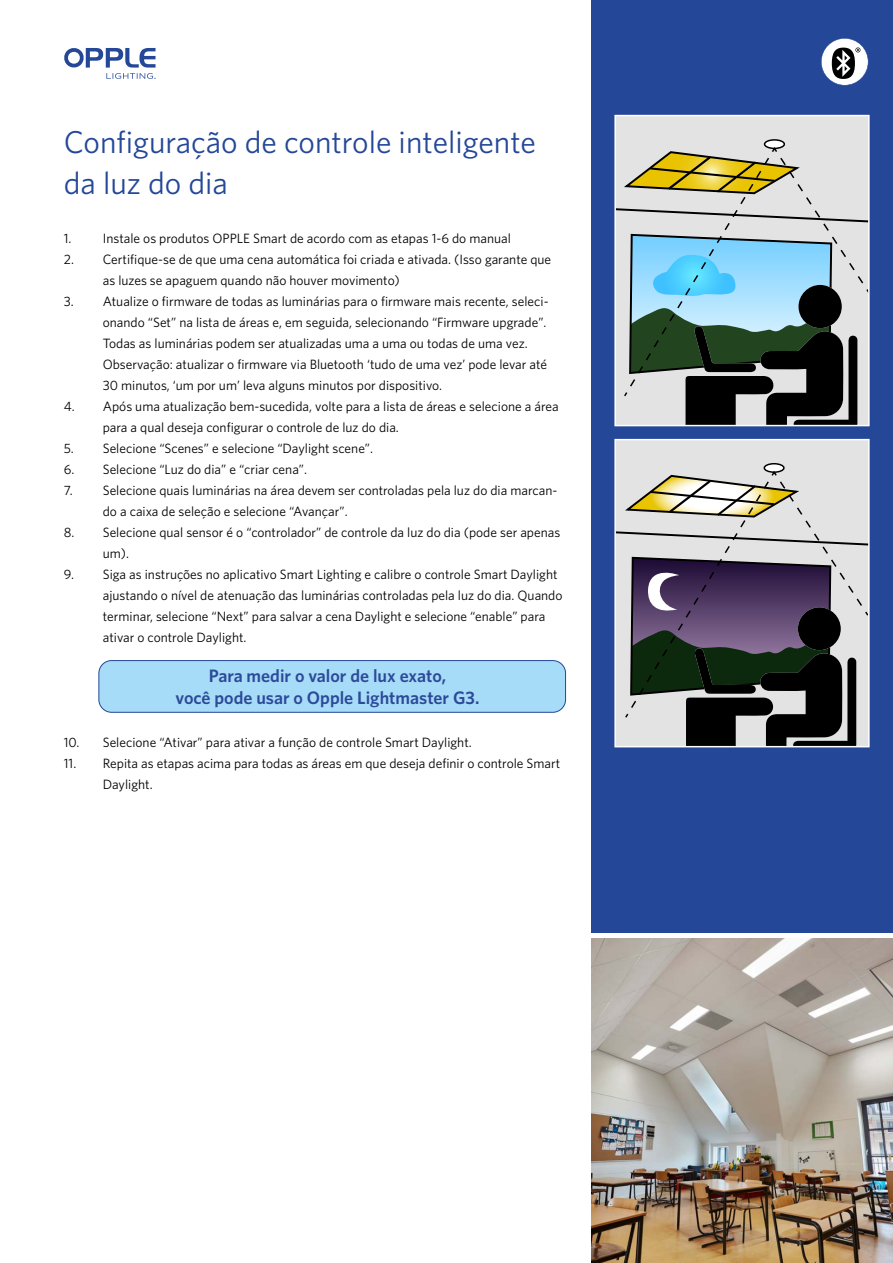
<style>
.page{position:relative;width:893px;height:1263px;background:#fff}
.page>*{position:absolute;margin:0;border:0;box-sizing:border-box;transform-origin:0 0}
.t1{font:31.5px/41.4px "Whitney";color:#244798}
.t2{font:600 18px/21.6px "Whitney";color:#2d4a9a;text-align:center}
.t3{font:13.5px/21px "Whitney";color:#000}
</style>
<div class="page">
<div style="left:591px;top:0;width:302px;height:933px;background:#244798"></div>
<div style="left:617px;top:118px;width:250px;height:28px;background:#e3e3e3"></div>
<svg style="left:764px;top:140px;width:20px;height:8px"></svg>
<div style="left:764px;top:139px;width:21px;height:10px;border:1px solid #000;border-radius:50%"></div>
<svg style="left:617px;top:146px;width:250px;height:277px;background:#91a39f"></svg>
<div style="left:614px;top:115px;width:256px;height:311px;border:2px solid #fff"></div>
<div style="left:617px;top:442px;width:250px;height:27px;background:#e3e3e3"></div>
<svg style="left:764px;top:464px;width:20px;height:8px"></svg>
<div style="left:763px;top:463px;width:22px;height:10px;border:1px solid #000;border-radius:50%"></div>
<svg style="left:617px;top:469px;width:250px;height:275px;background:#848285"></svg>
<div style="left:614px;top:439px;width:256px;height:308px;border:2px solid #fff"></div>
<svg style="left:64px;top:48px;width:92px;height:31px"></svg>
<div style="left:99px;top:660px;width:467px;height:52px;background:#a7dcf8;border-radius:13px"></div>
<div style="left:98px;top:660px;width:468px;height:53px;border:1px solid #244798;border-radius:13px"></div>
<img style="left:591px;top:938px;width:302px;height:325px">
<svg style="left:821px;top:38px;width:47px;height:47px"></svg>
<h1 class="t1" style="left:64px;top:120px;width:474px">Configuração de controle inteligente da luz do dia</h1>
<p class="t3" style="left:64px;top:227px;width:449px">1. Instale os produtos OPPLE Smart de acordo com as etapas 1-6 do manual</p>
<p class="t3" style="left:103px;top:248px;width:450px;text-indent:-39px">2. Certifique-se de que uma cena automática foi criada e ativada. (Isso garante que as luzes se apaguem quando não houver movimento)</p>
<p class="t3" style="left:103px;top:290px;width:447px;text-indent:-39px">3. Atualize o firmware de todas as luminárias para o firmware mais recente, seleci&shy;onando “Set” na lista de áreas e, em seguida, selecionando “Firmware upgrade”.<br>Todas as luminárias podem ser atualizadas uma a uma ou todas de uma vez.<br>Observação: atualizar o firmware via Bluetooth ‘tudo de uma vez’ pode levar até 30 minutos, ‘um por um’ leva alguns minutos por dispositivo.</p>
<p class="t3" style="left:103px;top:396px;width:457px;text-indent:-39px">4. Após uma atualização bem-sucedida, volte para a lista de áreas e selecione a área para a qual deseja configurar o controle de luz do dia.</p>
<p class="t3" style="left:64px;top:438px;width:311px">5. Selecione “Scenes” e selecione “Daylight scene”.</p>
<p class="t3" style="left:64px;top:459px;width:245px">6. Selecione “Luz do dia” e “criar cena”.</p>
<p class="t3" style="left:103px;top:480px;width:456px;text-indent:-39px">7. Selecione quais luminárias na área devem ser controladas pela luz do dia marcan&shy;do a caixa de seleção e selecione “Avançar”.</p>
<p class="t3" style="left:103px;top:522px;width:459px;text-indent:-39px">8. Selecione qual sensor é o “controlador” de controle da luz do dia (pode ser apenas um).</p>
<p class="t3" style="left:103px;top:564px;width:461px;text-indent:-39px">9. Siga as instruções no aplicativo Smart Lighting e calibre o controle Smart Daylight ajustando o nível de atenuação das luminárias controladas pela luz do dia. Quando terminar, selecione “Next” para salvar a cena Daylight e selecione “enable” para ativar o controle Daylight.</p>
<h2 class="t2" style="left:175px;top:665px;width:305px">Para medir o valor de lux exato,<br>você pode usar o Opple Lightmaster G3.</h2>
<p class="t3" style="left:64px;top:732px;width:409px">10. Selecione “Ativar” para ativar a função de controle Smart Daylight.</p>
<p class="t3" style="left:103px;top:753px;width:459px;text-indent:-39px">11. Repita as etapas acima para todas as áreas em que deseja definir o controle Smart<br>Daylight.</p>
</div>
